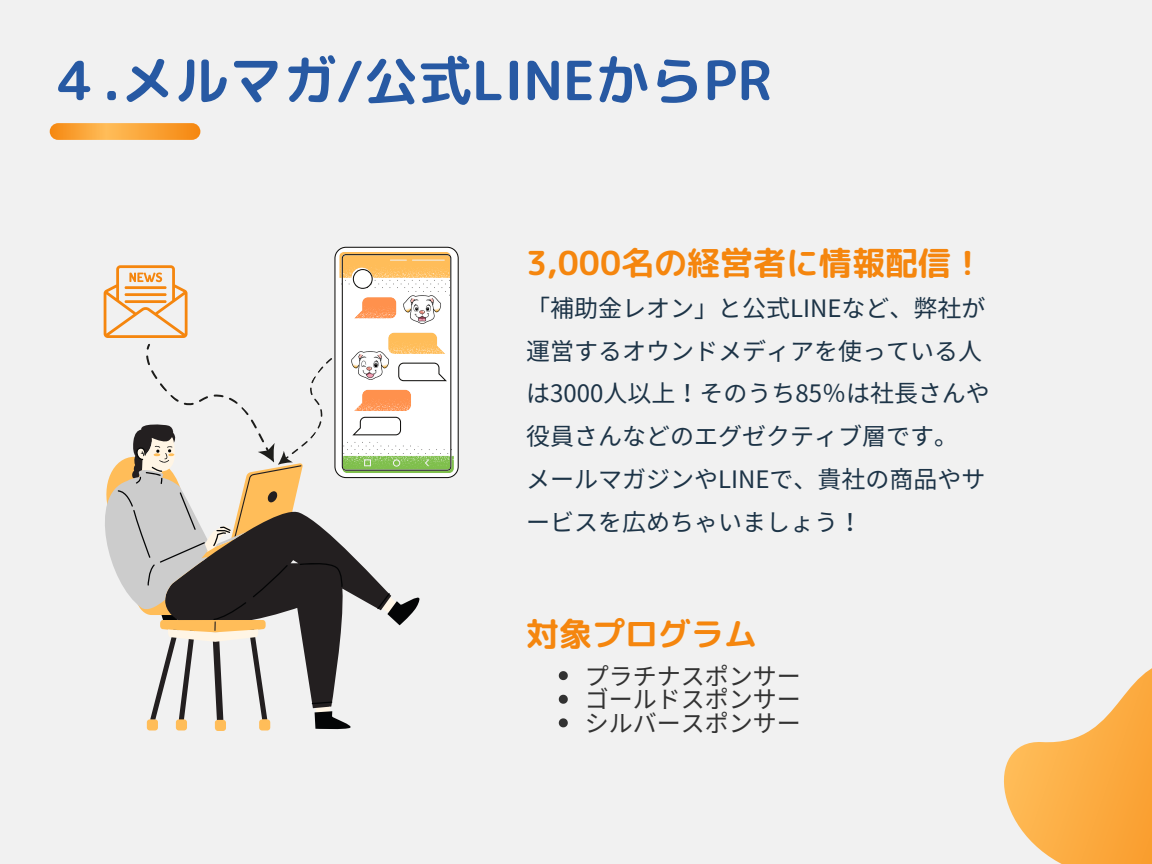
<style>
.page{position:relative;width:1152px;height:864px;background:#f1f1f1}
.page>*{position:absolute;margin:0;border:0;box-sizing:border-box;transform-origin:0 0}
.t1{font:54px "rounded mplus 1 p bold";color:#2759a3}
.t2{font:33px "rounded mplus 1 p bold";color:#f5860e}
.t3{font:24px/42.8px "Noto Sans JP";color:#1d3447}
.t4{font:24px "Noto Sans JP";color:#323232}
</style>
<div class="page">
<svg style="left:50px;top:123px;width:150px;height:17px;background:#faa337"></svg>
<svg style="left:144px;top:612px;width:269px;height:118px"></svg>
<svg style="left:103px;top:247px;width:356px;height:365px"></svg>
<svg style="left:559px;top:671px;width:9px;height:9px"></svg>
<svg style="left:559px;top:695px;width:9px;height:9px"></svg>
<svg style="left:559px;top:718px;width:9px;height:9px"></svg>
<svg style="left:1004px;top:668px;width:148px;height:196px"></svg>
<p class="t1" style="left:48px;top:42px;width:725px">４.メルマガ/公式LINEからPR</p>
<p class="t2" style="left:526px;top:239px;width:459px">3,000名の経営者に情報配信！</p>
<p class="t3" style="left:526px;top:285px;width:465px">「補助金レオン」と公式LINEなど、弊社が運営するオウンドメディアを使っている人は3000人以上！そのうち85％は社長さんや役員さんなどのエグゼクティブ層です。</p>
<p class="t3" style="left:526px;top:456px;width:461px">メールマガジンやLINEで、貴社の商品やサービスを広めちゃいましょう！</p>
<p class="t2" style="left:526px;top:611px;width:232px">対象プログラム</p>
<p class="t4" style="left:585px;top:657px;width:217px">プラチナスポンサー</p>
<p class="t4" style="left:585px;top:680px;width:217px">ゴールドスポンサー</p>
<p class="t4" style="left:585px;top:704px;width:217px">シルバースポンサー</p>
</div>
